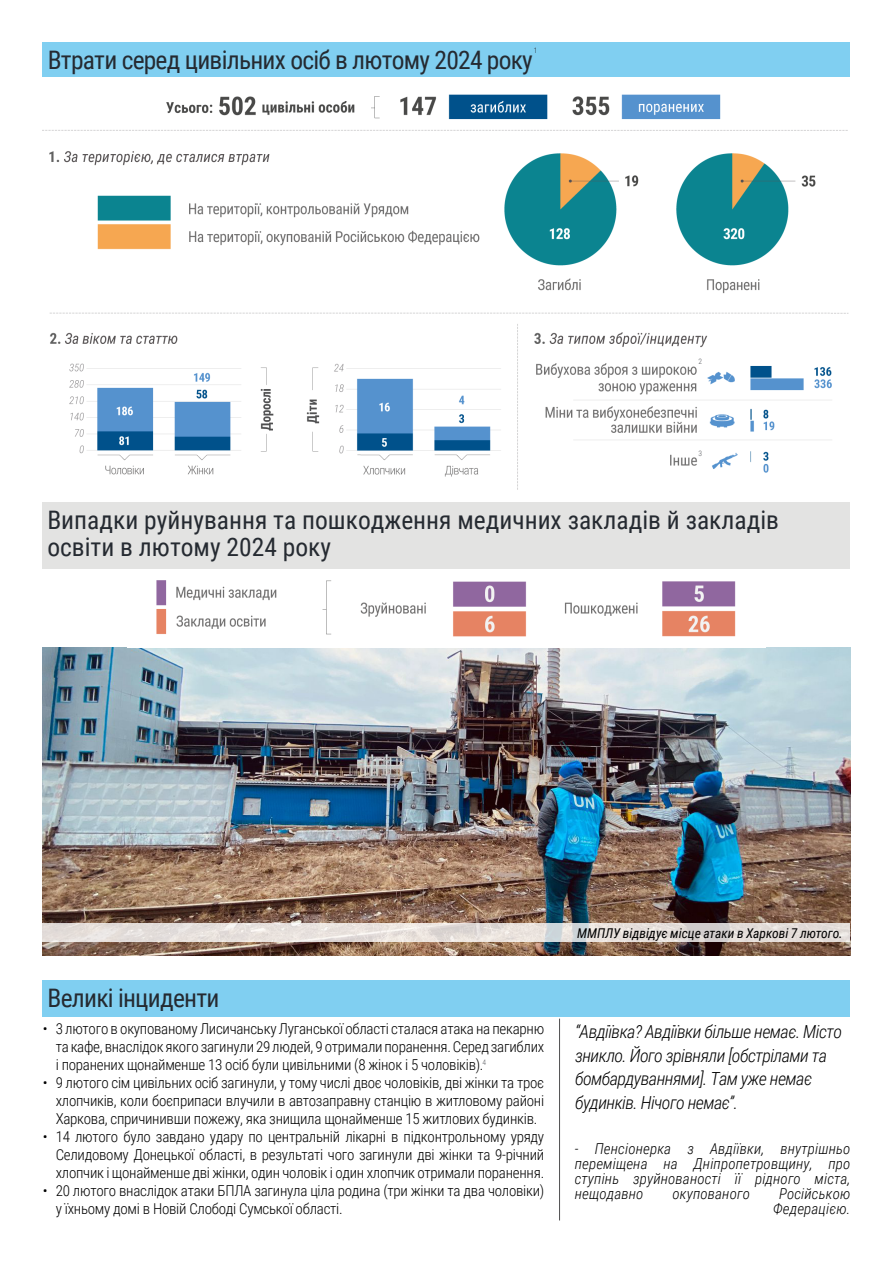
<style>
.page{position:relative;width:893px;height:1263px;background:#fff}
.page>*{position:absolute;margin:0;border:0;box-sizing:border-box;transform-origin:0 0}
.t1{font:25.5px/27px "Roboto Condensed";color:#252a31}
.t2{font:25.5px "Roboto Condensed";letter-spacing:-.03em;color:#252a31}
.t3{font:italic 300 18px/24px "Roboto Condensed";letter-spacing:-.03em;color:#000}
.t4{font:300 15px/18px "Roboto Condensed";letter-spacing:-.02em;color:#000;text-align:justify}
.t5{font:italic 300 15px/15px "Roboto Condensed";letter-spacing:.01em;color:#000;text-align:justify}
.t6{font:italic 13.5px "Roboto Condensed";letter-spacing:-.005em;color:#000}
.t7{font:300 7.5px "Roboto Condensed";color:#585a5f}
.t8{font:300 7.5px "Roboto Condensed";color:#252a31}
</style>
<div class="page">
<img style="left:43px;top:94px;width:806px;height:396px">
<div style="left:43px;top:43px;width:807px;height:34px;background:#80cff1"></div>
<div style="left:43px;top:980px;width:807px;height:36px;background:#80cff1"></div>
<img style="left:43px;top:647px;width:807px;height:308px">
<hr style="left:559px;top:1019px;width:1px;height:201px;background:#4e4e50">
<div style="left:698px;top:356px;width:6px;height:10px;background:#fff"></div>
<img style="left:128px;top:568px;width:637px;height:69px">
<div style="left:43px;top:502px;width:807px;height:66px;background:#e3e3e2"></div>
<div style="left:698px;top:448px;width:6px;height:10px;background:#fff"></div>
<svg style="left:43px;top:924px;width:807px;height:18px;background:#e4dedb"></svg>
<p class="t8" style="left:534px;top:45px;width:5px">1</p>
<h1 class="t2" style="left:48px;top:42px;width:486px">Втрати серед цивільних осіб в лютому 2024 року</h1>
<p class="t7" style="left:698px;top:356px;width:5px">2</p>
<p class="t7" style="left:698px;top:448px;width:5px">3</p>
<h1 class="t1" style="left:47px;top:505px;width:733px">Випадки руйнування та пошкодження медичних закладів й закладів освіти в лютому 2024 року</h1>
<h1 class="t2" style="left:48px;top:980px;width:173px">Великі інциденти</h1>
<p class="t4" style="left:56px;top:1019px;width:490px;text-indent:-13px">• 3 лютого в окупованому Лисичанську Луганської області сталася атака на пекарню та кафе, внаслідок якого загинули 29 людей, 9 отримали поранення. Серед загиблих і поранених щонайменше 13 осіб були цивільними (8 жінок і 5 чоловіків).</p>
<p class="t4" style="left:56px;top:1073px;width:490px;text-indent:-13px">• 9 лютого сім цивільних осіб загинули, у тому числі двоє чоловіків, дві жінки та троє хлопчиків, коли боєприпаси влучили в автозаправну станцію в житловому районі Харкова, спричинивши пожежу, яка знищила щонайменше 15 житлових будинків.</p>
<p class="t4" style="left:56px;top:1127px;width:490px;text-indent:-13px">• 14 лютого було завдано удару по центральній лікарні в підконтрольному уряду Селидовому Донецької області, в результаті чого загинули дві жінки та 9-річний хлопчик і щонайменше дві жінки, один чоловік і один хлопчик отримали поранення.</p>
<p class="t4" style="left:56px;top:1181px;width:490px;text-indent:-13px">• 20 лютого внаслідок атаки БПЛА загинула ціла родина (три жінки та два чоловіки) у їхньому домі в Новій Слободі Сумської області.</p>
<p class="t7" style="left:483px;top:1057px;width:5px">4</p>
<p class="t6" style="left:577px;top:924px;width:267px">ММПЛУ відвідує місце атаки в Харкові 7 лютого.</p>
<p class="t3" style="left:575px;top:1018px;width:268px">“Авдіївка? Авдіївки більше немає. Місто зникло. Його зрівняли [обстрілами та бомбардуваннями]. Там уже немає будинків. Нічого немає”.</p>
<p class="t5" style="left:575px;top:1141px;width:277px">- Пенсіонерка з Авдіївки, внутрішньо переміщена на Дніпропетровщину, про ступінь зруйнованості її рідного міста, нещодавно</p>
<p class="t5" style="left:672px;top:1186px;width:79px">окупованого</p>
<p class="t5" style="left:773px;top:1186px;width:79px;text-align:center">Російською<br>Федерацією.</p>
</div>
